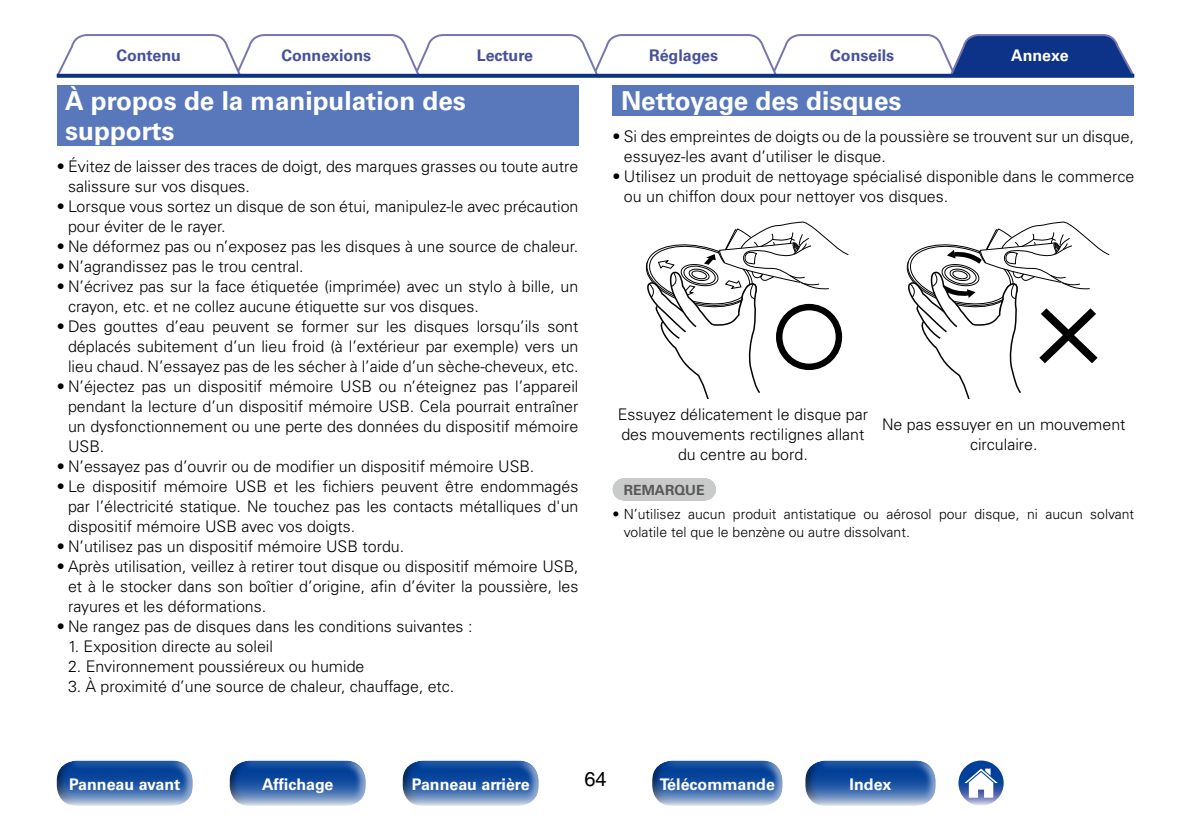
<style>
.page{position:relative;width:1191px;height:840px;background:#fff}
.page>*{position:absolute;margin:0;border:0;box-sizing:border-box;transform-origin:0 0}
.t1{font:700 26px/30px "Univers LTCYR 65";color:#fff}
.t2{font:20px "Helvetica LT Std";color:#000}
.t3{font:300 16px/20px "Univers LTCYR 45";color:#000}
.t4{font:700 16px "Univers LTCYR 65";color:#fff}
.t5{font:700 16px "Univers LTCYR 65";color:#485099}
.t6{font:300 14px/18px "Univers LTCYR 45";color:#000}
.t7{font:700 14px "Univers LTCYR 65";color:#595757}
</style>
<div class="page">
<div style="left:55px;top:752px;width:135px;height:65px;background:#000;opacity:.75"></div>
<div style="left:228px;top:752px;width:135px;height:65px;background:#000;opacity:.75"></div>
<div style="left:401px;top:752px;width:135px;height:65px;background:#000;opacity:.75"></div>
<div style="left:803px;top:752px;width:130px;height:65px;background:#000;opacity:.75"></div>
<div style="left:650px;top:752px;width:130px;height:65px;background:#000;opacity:.75"></div>
<svg style="left:958px;top:760px;width:45px;height:45px"></svg>
<svg style="left:964px;top:768px;width:33px;height:29px"></svg>
<svg style="left:56px;top:34px;width:1079px;height:44px"></svg>
<svg style="left:57px;top:74px;width:1077px;height:4px;background:#183d8e"></svg>
<div style="left:57px;top:85px;width:521px;height:61px;background:#5878bb"></div>
<div style="left:623px;top:478px;width:82px;height:22px;background:#c9caca"></div>
<div style="left:612px;top:85px;width:522px;height:31px;background:#5878bb"></div>
<svg style="left:646px;top:221px;width:202px;height:177px"></svg>
<svg style="left:906px;top:221px;width:203px;height:177px"></svg>
<p class="t5" style="left:116px;top:44px;width:66px">Contenu</p>
<p class="t5" style="left:281px;top:44px;width:91px">Connexions</p>
<p class="t5" style="left:477px;top:44px;width:58px">Lecture</p>
<p class="t5" style="left:649px;top:44px;width:71px">Réglages</p>
<p class="t5" style="left:830px;top:44px;width:66px">Conseils</p>
<p class="t4" style="left:1011px;top:44px;width:59px">Annexe</p>
<h1 class="t1" style="left:65px;top:85px;width:402px">À propos de la manipulation des supports</h1>
<p class="t3" style="left:68px;top:156px;width:512px;text-indent:-11px">• Évitez de laisser des traces de doigt, des marques grasses ou toute autre salissure sur vos disques.</p>
<p class="t3" style="left:68px;top:196px;width:512px;text-indent:-11px">• Lorsque vous sortez un disque de son étui, manipulez-le avec précaution pour éviter de le rayer.</p>
<p class="t3" style="left:57px;top:236px;width:523px">• Ne déformez pas ou n’exposez pas les disques à une source de chaleur.</p>
<p class="t3" style="left:57px;top:256px;width:248px">• N’agrandissez pas le trou central.</p>
<p class="t3" style="left:68px;top:276px;width:512px;text-indent:-11px">• N’écrivez pas sur la face étiquetée (imprimée) avec un stylo à bille, un crayon, etc. et ne collez aucune étiquette sur vos disques.</p>
<p class="t3" style="left:68px;top:316px;width:512px;text-align:justify;text-indent:-11px">• Des gouttes d’eau peuvent se former sur les disques lorsqu’ils sont déplacés subitement d’un lieu froid (à l’extérieur par exemple) vers un lieu chaud. N’essayez pas de les sécher à l’aide d’un sèche-cheveux, etc.</p>
<p class="t3" style="left:68px;top:376px;width:512px;text-align:justify;text-indent:-11px">• N’éjectez pas un dispositif mémoire USB ou n’éteignez pas l’appareil pendant la lecture d’un dispositif mémoire USB. Cela pourrait entraîner un dysfonctionnement ou une perte des données du dispositif mémoire USB.</p>
<p class="t3" style="left:57px;top:456px;width:479px">• N’essayez pas d’ouvrir ou de modifier un dispositif mémoire USB.</p>
<p class="t3" style="left:68px;top:476px;width:512px;text-align:justify;text-indent:-11px">• Le dispositif mémoire USB et les fichiers peuvent être endommagés par l’électricité statique. Ne touchez pas les contacts métalliques d'un dispositif mémoire USB avec vos doigts.</p>
<p class="t3" style="left:57px;top:536px;width:349px">• N’utilisez pas un dispositif mémoire USB tordu.</p>
<p class="t3" style="left:68px;top:556px;width:512px;text-align:justify;text-indent:-11px">• Après utilisation, veillez à retirer tout disque ou dispositif mémoire USB, et à le stocker dans son boîtier d’origine, afin d’éviter la poussière, les rayures et les déformations.</p>
<p class="t3" style="left:57px;top:616px;width:417px">• Ne rangez pas de disques dans les conditions suivantes :</p>
<p class="t3" style="left:68px;top:636px;width:206px">1. Exposition directe au soleil</p>
<p class="t3" style="left:68px;top:656px;width:298px">2. Environnement poussiéreux ou humide</p>
<p class="t3" style="left:68px;top:676px;width:388px">3. À proximité d’une source de chaleur, chauffage, etc.</p>
<h1 class="t1" style="left:621px;top:85px;width:282px">Nettoyage des disques</h1>
<p class="t3" style="left:624px;top:126px;width:512px;text-indent:-11px">• Si des empreintes de doigts ou de la poussière se trouvent sur un disque, essuyez-les avant d’utiliser le disque.</p>
<p class="t3" style="left:624px;top:166px;width:512px;text-indent:-11px">• Utilisez un produit de nettoyage spécialisé disponible dans le commerce ou un chiffon doux pour nettoyer vos disques.</p>
<p class="t3" style="left:618px;top:404px;width:252px;text-align:center">Essuyez délicatement le disque par des mouvements rectilignes allant du centre au bord.</p>
<p class="t3" style="left:882px;top:414px;width:245px;text-align:center">Ne pas essuyer en un mouvement circulaire.</p>
<p class="t7" style="left:624px;top:480px;width:82px">REMARQUE</p>
<p class="t6" style="left:624px;top:504px;width:512px;text-indent:-11px">• N’utilisez aucun produit antistatique ou aérosol pour disque, ni aucun solvant volatile tel que le benzène ou autre dissolvant.</p>
<p class="t2" style="left:584px;top:767px;width:24px">64</p>
<p class="t4" style="left:69px;top:772px;width:113px">Panneau avant</p>
<p class="t4" style="left:262px;top:772px;width:73px">Affichage</p>
<p class="t4" style="left:412px;top:772px;width:119px">Panneau arrière</p>
<p class="t4" style="left:660px;top:772px;width:116px">Télécommande</p>
<p class="t4" style="left:849px;top:772px;width:43px">Index</p>
</div>
